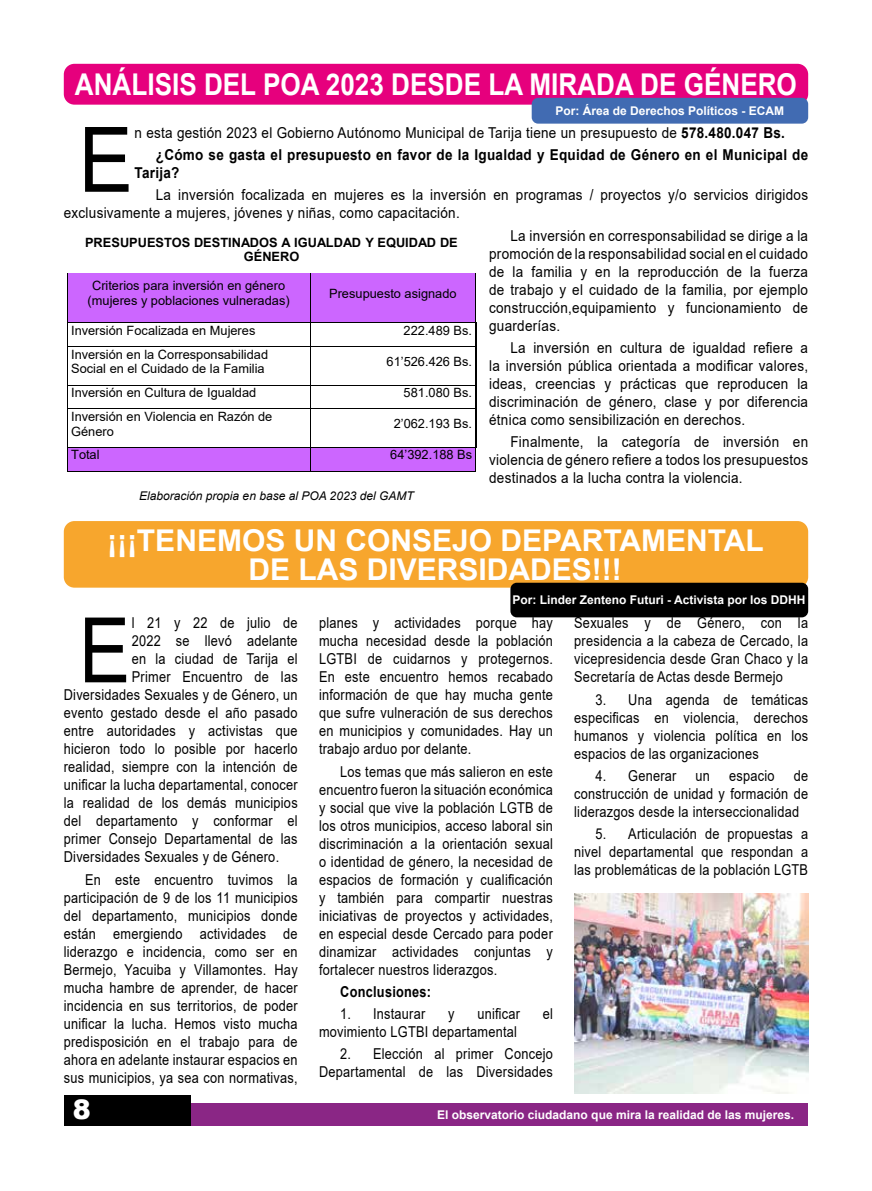
<style>
.page{position:relative;width:872px;height:1191px;background:#fff}
.page>*{position:absolute;margin:0;border:0;box-sizing:border-box;transform-origin:0 0}
.t1{font:90.45px "Arial";color:#000;scale:.85 1}
.t2{font:90.45px "Arial";color:#000;scale:.9 1}
.t3{font:700 30px/28.5px "Arial";color:#fff;text-align:center}
.t4{font:700 30px "Arial";color:#fff;scale:.87 1}
.t5{font:900 27px "Arial";color:#fff}
.t6{font:15px/18px "Arial";letter-spacing:.02em;color:#000;text-align:justify;scale:.85 1}
.t7{font:15px/18px "Arial";letter-spacing:.02em;color:#000;text-align:justify;scale:.9 1}
.t8{font:700 15px/22.2px "Arial";letter-spacing:.02em;color:#000;scale:.9 1}
.t9{font:700 15px "Arial";letter-spacing:.02em;color:#000;scale:.85 1}
.t10{font:12.75px/14.7px "Arial";color:#000}
.t11{font:700 12.75px/14.7px "Arial";color:#000;text-align:center}
.t12{font:12.75px "Arial";color:#000}
.t13{font:700 12px "Arial";color:#fff}
.t14{font:italic 12px "Arial";color:#000}
.s1{font-weight:400}
.s2{font-style:inherit}
</style>
<div class="page">
<div style="left:189px;top:1103px;width:619px;height:22px;background:#8a2685"></div>
<div style="left:64px;top:1095px;width:126px;height:30px;background:#000"></div>
<div style="left:64px;top:64px;width:744px;height:41px;background:#e6007d;border-radius:11px"></div>
<div style="left:64px;top:521px;width:744px;height:66px;background:#f7a62d;border-radius:11px"></div>
<div style="left:510px;top:583px;width:298px;height:34px;background:#000;border-radius:6px"></div>
<div style="left:531px;top:98px;width:277px;height:26px;background:#416bb2;border-radius:6px"></div>
<img style="left:574px;top:893px;width:234px;height:200px">
<div style="left:68px;top:273px;width:242px;height:49px;background:#c6f"></div>
<div style="left:310px;top:273px;width:165px;height:49px;background:#c6f"></div>
<hr style="left:67px;top:273px;width:1px;height:49px;background:#000">
<hr style="left:310px;top:273px;width:1px;height:49px;background:#000">
<hr style="left:475px;top:273px;width:1px;height:49px;background:#000">
<hr style="left:68px;top:322px;width:242px;height:1px;background:#000">
<hr style="left:310px;top:322px;width:165px;height:1px;background:#000">
<svg style="left:67px;top:322px;width:1px;height:25px"></svg>
<hr style="left:68px;top:346px;width:242px;height:1px;background:#000">
<svg style="left:310px;top:323px;width:1px;height:23px"></svg>
<hr style="left:310px;top:346px;width:165px;height:1px;background:#000">
<svg style="left:475px;top:322px;width:2px;height:25px"></svg>
<hr style="left:67px;top:347px;width:1px;height:38px;background:#000">
<hr style="left:310px;top:347px;width:1px;height:38px;background:#000">
<hr style="left:475px;top:347px;width:1px;height:38px;background:#000">
<hr style="left:68px;top:385px;width:242px;height:1px;background:#000">
<hr style="left:310px;top:385px;width:165px;height:1px;background:#000">
<svg style="left:67px;top:385px;width:1px;height:24px"></svg>
<hr style="left:68px;top:408px;width:242px;height:1px;background:#000">
<svg style="left:310px;top:386px;width:1px;height:22px"></svg>
<hr style="left:310px;top:408px;width:165px;height:1px;background:#000">
<svg style="left:475px;top:385px;width:1px;height:24px"></svg>
<hr style="left:67px;top:409px;width:1px;height:38px;background:#000">
<hr style="left:310px;top:409px;width:1px;height:38px;background:#000">
<hr style="left:475px;top:409px;width:1px;height:38px;background:#000">
<div style="left:68px;top:448px;width:242px;height:23px;background:#c6f"></div>
<div style="left:310px;top:448px;width:165px;height:23px;background:#c6f"></div>
<hr style="left:68px;top:447px;width:242px;height:1px;background:#000">
<hr style="left:310px;top:447px;width:165px;height:1px;background:#000">
<svg style="left:67px;top:447px;width:1px;height:25px"></svg>
<hr style="left:68px;top:471px;width:242px;height:1px;background:#000">
<svg style="left:310px;top:448px;width:1px;height:23px"></svg>
<hr style="left:310px;top:471px;width:165px;height:1px;background:#000">
<svg style="left:475px;top:447px;width:1px;height:25px"></svg>
<h2 class="t4" style="left:75px;top:63px;width:831px">ANÁLISIS DEL POA 2023 DESDE LA MIRADA DE GÉNERO</h2>
<p class="t13" style="left:555px;top:102px;width:230px">Por: Área de Derechos Políticos - ECAM</p>
<h1 class="t2" style="left:79px;top:98px;width:62px">E</h1>
<p class="t8" style="left:156px;top:122px;width:726px;text-indent:-21px"><span class="s1">n esta gestión 2023 el Gobierno Autónomo Municipal de Tarija tiene un presupuesto de</span> 578.480.047 Bs. ¿Cómo se gasta el presupuesto en favor de la Igualdad y Equidad de Género en el Municipal de</p>
<p class="t8" style="left:135px;top:162px;width:51px">Tarija?</p>
<p class="t7" style="left:64px;top:186px;width:828px;text-indent:92px">La inversión focalizada en mujeres es la inversión en programas / proyectos y/o servicios dirigidos exclusivamente a mujeres, jóvenes y niñas, como capacitación.</p>
<p class="t7" style="left:489px;top:226px;width:356px;text-indent:21px">La inversión en corresponsabilidad se dirige a la promoción de la responsabilidad social en el cuidado de la familia y en la reproducción de la fuerza de trabajo y el cuidado de la familia, por ejemplo construcción,equipamiento y funcionamiento de guarderías.</p>
<p class="t7" style="left:489px;top:338px;width:356px;text-indent:21px">La inversión en cultura de igualdad refiere a la inversión pública orientada a modificar valores, ideas, creencias y prácticas que reproducen la discriminación de género, clase y por diferencia étnica como sensibilización en derechos.</p>
<p class="t7" style="left:489px;top:433px;width:356px;text-indent:21px">Finalmente, la categoría de inversión en violencia de género refiere a todos los presupuestos destinados a la lucha contra la violencia.</p>
<p class="t11" style="left:85px;top:235px;width:374px">PRESUPUESTOS DESTINADOS A IGUALDAD Y EQUIDAD DE<br>GÉNERO</p>
<p class="t10" style="left:88px;top:278px;width:203px;text-align:center">Criterios para inversión en género (mujeres y poblaciones vulneradas)</p>
<p class="t10" style="left:329px;top:286px;width:129px">Presupuesto asignado</p>
<p class="t10" style="left:71px;top:323px;width:186px">Inversión Focalizada en Mujeres</p>
<p class="t10" style="left:404px;top:323px;width:70px">222.489 Bs.</p>
<p class="t10" style="left:71px;top:347px;width:198px">Inversión en la Corresponsabilidad<br>Social en el Cuidado de la Familia</p>
<p class="t10" style="left:386px;top:354px;width:87px">61<span class="s2">’</span>526.426 Bs.</p>
<p class="t10" style="left:71px;top:385px;width:187px">Inversión en Cultura de Igualdad</p>
<p class="t10" style="left:404px;top:385px;width:70px">581.080 Bs.</p>
<p class="t10" style="left:71px;top:409px;width:203px">Inversión en Violencia en Razón de<br>Género</p>
<p class="t12" style="left:394px;top:415px;width:80px"><span class="s2">2</span>’062.19<span class="s2">3 Bs.</span></p>
<p class="t10" style="left:71px;top:447px;width:30px">Total</p>
<p class="t10" style="left:390px;top:447px;width:83px">64<span class="s2">’392</span>.188 Bs</p>
<p class="t14" style="left:139px;top:488px;width:276px">Elaboración propia en base al POA 2023 del GAMT</p>
<h2 class="t3" style="left:107px;top:526px;width:658px">¡¡¡TENEMOS UN CONSEJO DEPARTAMENTAL<br>DE LAS DIVERSIDADES!!!</h2>
<p class="t13" style="left:512px;top:592px;width:294px">Por: Linder Zenteno Futuri - Activista por los DDHH</p>
<h1 class="t1" style="left:79px;top:588px;width:62px">E</h1>
<p class="t6" style="left:132px;top:614px;width:197px">l 21 y 22 de julio de</p>
<p class="t6" style="left:132px;top:632px;width:197px">2022 se llevó adelante</p>
<p class="t6" style="left:132px;top:650px;width:197px">en la ciudad de Tarija el</p>
<p class="t6" style="left:132px;top:668px;width:197px">Primer Encuentro de las</p>
<p class="t6" style="left:64px;top:686px;width:277px">Diversidades Sexuales y de Género, un</p>
<p class="t6" style="left:64px;top:704px;width:277px">evento gestado desde el año pasado</p>
<p class="t6" style="left:64px;top:722px;width:277px">entre autoridades y activistas que</p>
<p class="t6" style="left:64px;top:740px;width:277px">hicieron todo lo posible por hacerlo</p>
<p class="t6" style="left:64px;top:758px;width:277px">realidad, siempre con la intención de</p>
<p class="t6" style="left:64px;top:776px;width:277px">unificar la lucha departamental, conocer</p>
<p class="t6" style="left:64px;top:794px;width:277px">la realidad de los demás municipios</p>
<p class="t6" style="left:64px;top:812px;width:277px">del departamento y conformar el</p>
<p class="t6" style="left:64px;top:830px;width:277px">primer Consejo Departamental de las</p>
<p class="t6" style="left:64px;top:848px;width:255px">Diversidades Sexuales y de Género.</p>
<p class="t6" style="left:64px;top:870px;width:277px;text-indent:21px">En este encuentro tuvimos la participación de 9 de los 11 municipios del departamento, municipios donde están emergiendo actividades de liderazgo e incidencia, como ser en Bermejo, Yacuiba y Villamontes. Hay mucha hambre de aprender, de hacer incidencia en sus territorios, de poder unificar la lucha. Hemos visto mucha predisposición en el trabajo para de ahora en adelante instaurar espacios en sus municipios, ya sea con normativas,</p>
<p class="t6" style="left:319px;top:614px;width:277px">planes y actividades porque hay mucha necesidad desde la población LGTBI de cuidarnos y protegernos.<br>En este encuentro hemos recabado información de que hay mucha gente que sufre vulneración de sus derechos en municipios y comunidades. Hay un trabajo arduo por delante.</p>
<p class="t6" style="left:319px;top:762px;width:277px;text-indent:21px">Los temas que más salieron en este encuentro fueron la situación económica y social que vive la población LGTB de los otros municipios, acceso laboral sin discriminación a la orientación sexual o identidad de género, la necesidad de espacios de formación y cualificación y también para compartir nuestras iniciativas de proyectos y actividades, en especial desde Cercado para poder dinamizar actividades conjuntas y fortalecer nuestros liderazgos.</p>
<p class="t9" style="left:340px;top:981px;width:108px">Conclusiones:</p>
<p class="t6" style="left:340px;top:1004px;width:102px">1. Instaurar</p>
<p class="t6" style="left:448px;top:1004px;width:9px">y</p>
<p class="t6" style="left:477px;top:1004px;width:52px">unificar</p>
<p class="t6" style="left:543px;top:1004px;width:13px">el</p>
<p class="t6" style="left:319px;top:1022px;width:234px">movimiento LGTBI departamental</p>
<p class="t6" style="left:319px;top:1045px;width:277px;text-align:right">2. Elección al primer Concejo<br>Departamental de las Diversidades</p>
<p class="t6" style="left:574px;top:614px;width:277px">Sexuales y de Género, con la presidencia a la cabeza de Cercado, la vicepresidencia desde Gran Chaco y la Secretaría de Actas desde Bermejo</p>
<p class="t6" style="left:574px;top:690px;width:277px;text-indent:21px">3. Una agenda de temáticas especificas en violencia, derechos humanos y violencia política en los espacios de las organizaciones</p>
<p class="t6" style="left:595px;top:766px;width:97px">4. Generar</p>
<p class="t6" style="left:695px;top:766px;width:18px">un</p>
<p class="t6" style="left:729px;top:766px;width:55px">espacio</p>
<p class="t6" style="left:574px;top:766px;width:277px;text-indent:219px">de construcción de unidad y formación de liderazgos desde la interseccionalidad</p>
<p class="t6" style="left:574px;top:824px;width:277px;text-indent:21px">5. Articulación de propuestas a nivel departamental que respondan a las problemáticas de la población LGTB</p>
<h3 class="t5" style="left:73px;top:1090px;width:20px">8</h3>
<p class="t13" style="left:437px;top:1106px;width:358px">El observatorio ciudadano que mira la realidad de las mujeres.</p>
</div>
